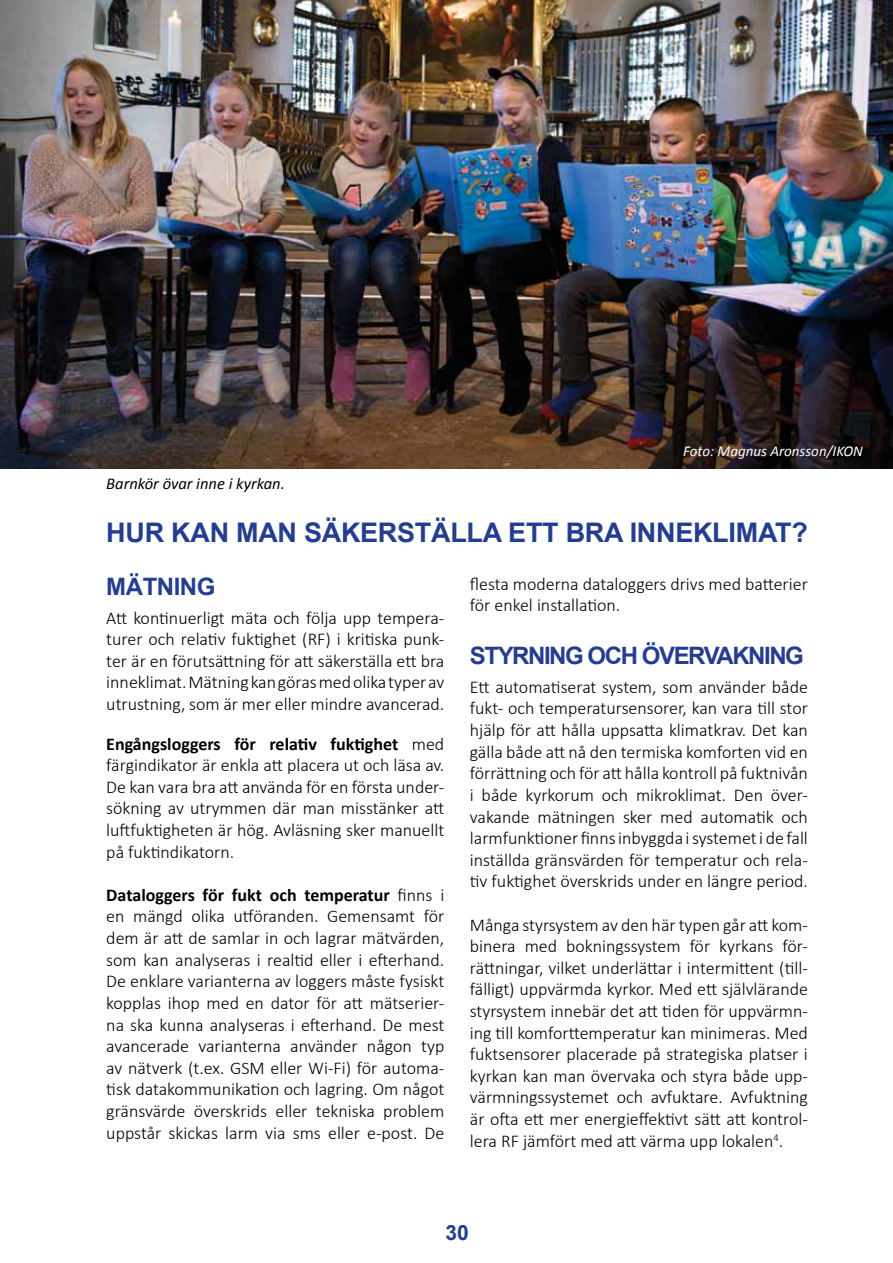
<style>
.page{position:relative;width:893px;height:1263px;background:#fff}
.page>*{position:absolute;margin:0;border:0;box-sizing:border-box;transform-origin:0 0}
.t1{font:700 27px "Arial";letter-spacing:-.01em;color:#243d91}
.t2{font:700 24px "Arial";letter-spacing:-.06em;color:#243d91}
.t3{font:700 24px "Arial";letter-spacing:-.02em;color:#243d91}
.t4{font:700 21px "Arial";color:#243d91}
.t5{font:300 18px/21.6px "Calibri";color:#000;text-align:justify}
.t6{font:italic 16.5px "Calibri";color:#000}
.t7{font:italic 15px "Calibri";color:#fff}
.s1{font-weight:700}
</style>
<div class="page">
<img style="left:0;top:0;width:893px;height:468px">
<p class="t7" style="left:683px;top:441px;width:181px">Foto: Magnus Aronsson/IKON</p>
<p class="t6" style="left:106px;top:472px;width:180px">Barnkör övar inne i kyrkan.</p>
<h1 class="t1" style="left:106px;top:514px;width:703px">HUR KAN MAN SÄKERSTÄLLA ETT BRA INNEKLIMAT?</h1>
<h2 class="t3" style="left:106px;top:571px;width:111px">MÄTNING</h2>
<p class="t5" style="left:106px;top:607px;width:340px">Att kontinuerligt mäta och följa upp tempera&shy;turer och relativ fuktighet (RF) i kritiska punk&shy;ter är en förutsättning för att säkerställa ett bra inneklimat. Mätning kan göras med olika typer av utrustning, som är mer eller mindre avancerad.</p>
<p class="t5" style="left:106px;top:733px;width:340px"><span class="s1">Engångsloggers för relativ fuktighet</span> med färgindikator är enkla att placera ut och läsa av.<br>De kan vara bra att använda för en första under&shy;sökning av utrymmen där man misstänker att luftfuktigheten är hög. Avläsning sker manuellt på fuktindikatorn.</p>
<p class="t5" style="left:106px;top:884px;width:340px"><span class="s1">Dataloggers för fukt och temperatur</span> finns i en mängd olika utföranden. Gemensamt för dem är att de samlar in och lagrar mätvärden, som kan analyseras i realtid eller i efterhand.<br>De enklare varianterna av loggers måste fysiskt kopplas ihop med en dator för att mätserier&shy;na ska kunna analyseras i efterhand. De mest avancerade varianterna använder någon typ av nätverk (t.ex. GSM eller Wi-Fi) för automa&shy;tisk datakommunikation och lagring. Om något gränsvärde överskrids eller tekniska problem uppstår skickas larm via sms eller e-post. De</p>
<p class="t5" style="left:470px;top:573px;width:339px">flesta moderna dataloggers drivs med batterier för enkel installation.</p>
<h2 class="t2" style="left:470px;top:640px;width:336px">STYRNING OCH ÖVERVAKNING</h2>
<p class="t5" style="left:470px;top:676px;width:340px">Ett automatiserat system, som använder både fukt- och temperatursensorer, kan vara till stor hjälp för att hålla uppsatta klimatkrav. Det kan gälla både att nå den termiska komforten vid en förrättning och för att hålla kontroll på fuktnivån i både kyrkorum och mikroklimat. Den över&shy;vakande mätningen sker med automatik och larmfunktioner finns inbyggda i systemet i de fall inställda gränsvärden för temperatur och rela&shy;tiv fuktighet överskrids under en längre period.</p>
<p class="t5" style="left:470px;top:913px;width:340px">Många styrsystem av den här typen går att kom&shy;binera med bokningssystem för kyrkans för&shy;rättningar, vilket underlättar i intermittent (till&shy;fälligt) uppvärmda kyrkor. Med ett självlärande styrsystem innebär det att tiden för uppvärmn&shy;ing till komforttemperatur kan minimeras. Med fuktsensorer placerade på strategiska platser i kyrkan kan man övervaka och styra både upp&shy;värmningssystemet och avfuktare. Avfuktning är ofta ett mer energieffektivt sätt att kontrol&shy;lera RF jämfört med att värma upp lokalen<sup>4</sup>.</p>
<p class="t4" style="left:445px;top:1219px;width:25px">30</p>
</div>
